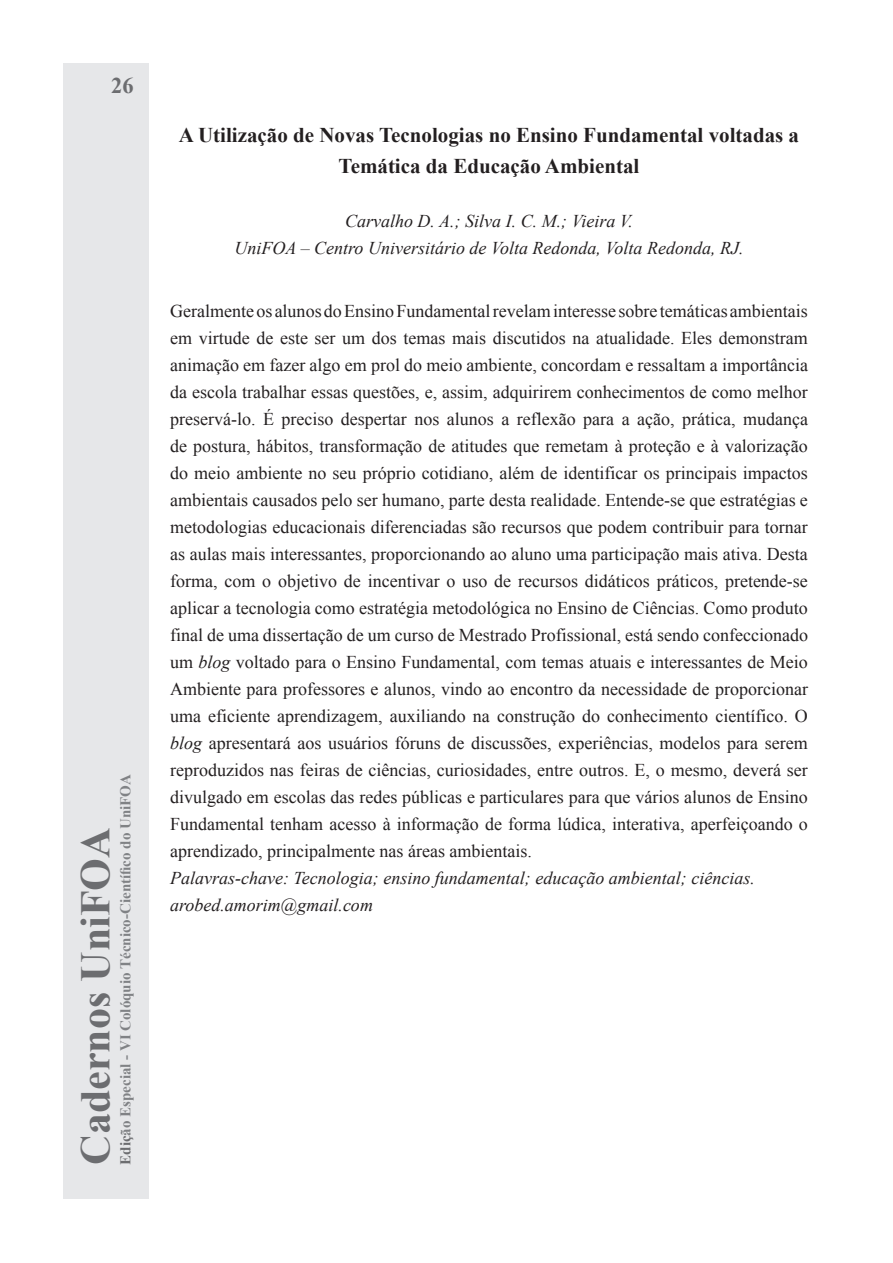
<style>
.page{position:relative;width:893px;height:1263px;background:#fff}
.page>*{position:absolute;margin:0;border:0;box-sizing:border-box;transform-origin:0 0}
.t1{font:700 42px "Times New Roman";color:#6c6d70}
.t2{font:700 22.5px "Times New Roman";color:#6c6d70}
.t3{font:700 21px/31.5px "Times New Roman";color:#231f20;text-align:center}
.t4{font:18px/27px "Times New Roman";color:#231f20;text-align:justify}
.t5{font:italic 18px/27px "Times New Roman";color:#231f20;text-align:center}
.t6{font:700 15px "Times New Roman";color:#808285}
.s1{color:#6c6d70}
.s2{font-style:italic}
</style>
<div class="page">
<div style="left:64px;top:64px;width:85px;height:1135px;background:#e6e7e9"></div>
<p class="t2" style="left:111px;top:70px;width:24px">26</p>
<h1 class="t1" style="left:66px;top:1165px;width:339px;rotate:-90deg">Cadernos UniFOA</h1>
<p class="t6" style="left:115px;top:1165px;width:392px;rotate:-90deg"><span class="s1">Ediç</span>ão Especial - VI Colóquio Técnico-Científico do UniFOA</p>
<p class="t3" style="left:179px;top:118px;width:622px">A Utilização de Novas Tecnologias no Ensino Fundamental voltadas a<br>Temática da Educação Ambiental</p>
<p class="t5" style="left:235px;top:207px;width:510px">Carvalho D. A.; Silva I. C. M.; Vieira V.<br>UniFOA – Centro Universitário de Volta Redonda, Volta Redonda, RJ.</p>
<p class="t4" style="left:170px;top:297px;width:639px">Geralmente os alunos do Ensino Fundamental revelam interesse sobre temáticas ambientais em virtude de este ser um dos temas mais discutidos na atualidade. Eles demonstram animação em fazer algo em prol do meio ambiente, concordam e ressaltam a importância da escola trabalhar essas questões, e, assim, adquirirem conhecimentos de como melhor preservá-lo. É preciso despertar nos alunos a reflexão para a ação, prática, mudança de postura, hábitos, transformação de atitudes que remetam à proteção e à valorização do meio ambiente no seu próprio cotidiano, além de identificar os principais impactos ambientais causados pelo ser humano, parte desta realidade. Entende-se que estratégias e metodologias educacionais diferenciadas são recursos que podem contribuir para tornar as aulas mais interessantes, proporcionando ao aluno uma participação mais ativa. Desta forma, com o objetivo de incentivar o uso de recursos didáticos práticos, pretende-se aplicar a tecnologia como estratégia metodológica no Ensino de Ciências. Como produto final de uma dissertação de um curso de Mestrado Profissional, está sendo confeccionado um <span class="s2">blog</span> voltado para o Ensino Fundamental, com temas atuais e interessantes de Meio Ambiente para professores e alunos, vindo ao encontro da necessidade de proporcionar uma eficiente aprendizagem, auxiliando na construção do conhecimento científico. O <span class="s2">blog</span> apresentará aos usuários fóruns de discussões, experiências, modelos para serem reproduzidos nas feiras de ciências, curiosidades, entre outros. E, o mesmo, deverá ser divulgado em escolas das redes públicas e particulares para que vários alunos de Ensino Fundamental tenham acesso à informação de forma lúdica, interativa, aperfeiçoando o aprendizado, principalmente nas áreas ambientais.</p>
<p class="t5" style="left:170px;top:864px;width:586px;text-align:left">Palavras-chave: Tecnologia; ensino fundamental; educação ambiental; ciências. arobed.amorim@gmail.com</p>
</div>
